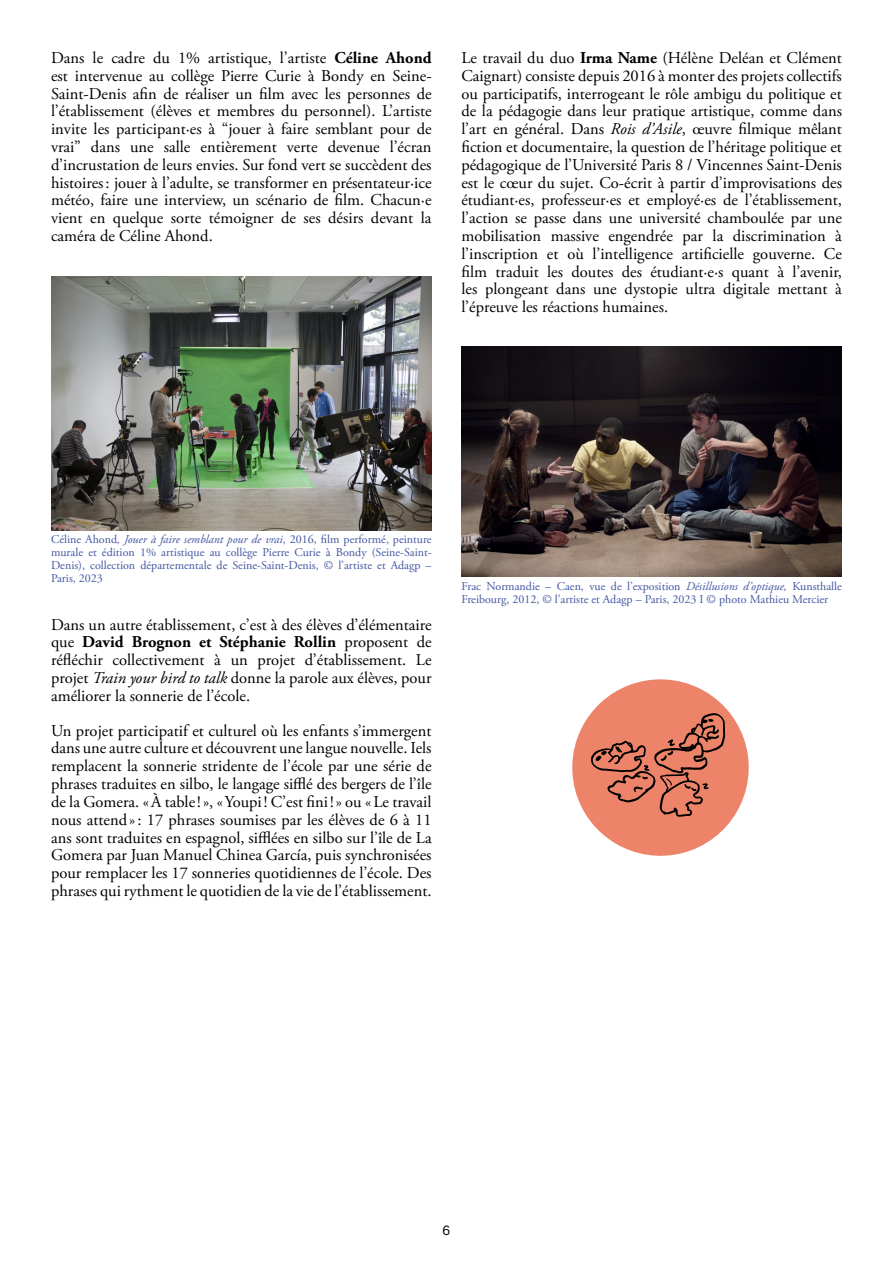
<style>
.page{position:relative;width:893px;height:1263px;background:#fff}
.page>*{position:absolute;margin:0;border:0;box-sizing:border-box;transform-origin:0 0}
.t1{font:16.5px/17.9px "Adobe Garamond Pro";color:#000;text-align:justify}
.t2{font:13.5px "Bau";color:#000}
.t3{font:12px/12.9px "Adobe Garamond Pro";color:#4256a2;text-align:justify}
.s1{font-weight:700}
.s2{font-style:italic}
</style>
<div class="page">
<img style="left:51px;top:276px;width:381px;height:254px">
<img style="left:461px;top:347px;width:381px;height:229px">
<svg style="left:572px;top:679px;width:177px;height:177px"></svg>
<p class="t1" style="left:51px;top:49px;width:382px">Dans le cadre du 1% artistique, l’artiste <span class="s1">Céline Ahond </span>est intervenue au collège Pierre Curie à Bondy en Seine-Saint-Denis afin de réaliser un film avec les personnes de l’établissement (élèves et membres du personnel). L’artiste invite les participant·es à “jouer à faire semblant pour de vrai” dans une salle entièrement verte devenue l’écran d’incrustation de leurs envies. Sur fond vert se succèdent des histoires: jouer à l’adulte, se transformer en présentateur·ice météo, faire une interview, un scénario de film. Chacun·e vient en quelque sorte témoigner de ses désirs devant la caméra de Céline Ahond.</p>
<p class="t1" style="left:461px;top:49px;width:382px">Le travail du duo <span class="s1">Irma Name</span> (Hélène Deléan et Clément Caignart) consiste depuis 2016 à monter des projets collectifs ou participatifs, interrogeant le rôle ambigu du politique et de la pédagogie dans leur pratique artistique, comme dans l’art en général. Dans <span class="s2">Rois d’Asile</span>, œuvre filmique mêlant fiction et documentaire, la question de l’héritage politique et pédagogique de l’Université Paris 8 / Vincennes Saint-Denis est le cœur du sujet. Co-écrit à partir d’improvisations des étudiant·es, professeur·es et employé·es de l’établissement, l’action se passe dans une université chamboulée par une mobilisation massive engendrée par la discrimination à l’inscription et où l’intelligence artificielle gouverne. Ce film traduit les doutes des étudiant·e·s quant à l’avenir, les plongeant dans une dystopie ultra digitale mettant à l’épreuve les réactions humaines.</p>
<p class="t3" style="left:51px;top:533px;width:382px">Céline Ahond<span class="s2">, Jouer à faire semblant pour de vrai</span>, 2016, film performé, peinture murale et édition 1% artistique au collège Pierre Curie à Bondy (Seine-Saint-Denis), collection départementale de Seine-Saint-Denis, © l’artiste et Adagp – Paris, 2023</p>
<p class="t1" style="left:51px;top:616px;width:382px">Dans un autre établissement, c’est à des élèves d’élémentaire que <span class="s1">David Brognon et Stéphanie Rollin</span> proposent de réfléchir collectivement à un projet d’établissement. Le projet <span class="s2">Train your bird to talk</span> donne la parole aux élèves, pour améliorer la sonnerie de l’école.</p>
<p class="t1" style="left:51px;top:722px;width:382px">Un projet participatif et culturel où les enfants s’immergent dans une autre culture et découvrent une langue nouvelle. Iels remplacent la sonnerie stridente de l’école par une série de phrases traduites en silbo, le langage sifflé des bergers de l’île de la Gomera. «À table!», «Youpi! C’est fini!» ou «Le travail nous attend»: 17 phrases soumises par les élèves de 6 à 11 ans sont traduites en espagnol, sifflées en silbo sur l’île de La Gomera par Juan Manuel Chinea García, puis synchronisées pour remplacer les 17 sonneries quotidiennes de l’école. Des phrases qui rythment le quotidien de la vie de l’établissement.</p>
<p class="t3" style="left:461px;top:580px;width:382px">Frac Normandie – Caen, vue de l’exposition <span class="s2">Désillusions d’optique,</span> Kunsthalle<br>Freibourg, 2012, © l’artiste et Adagp – Paris, 2023 I © photo Mathieu Mercier</p>
<p class="t2" style="left:443px;top:1222px;width:9px">6</p>
</div>
